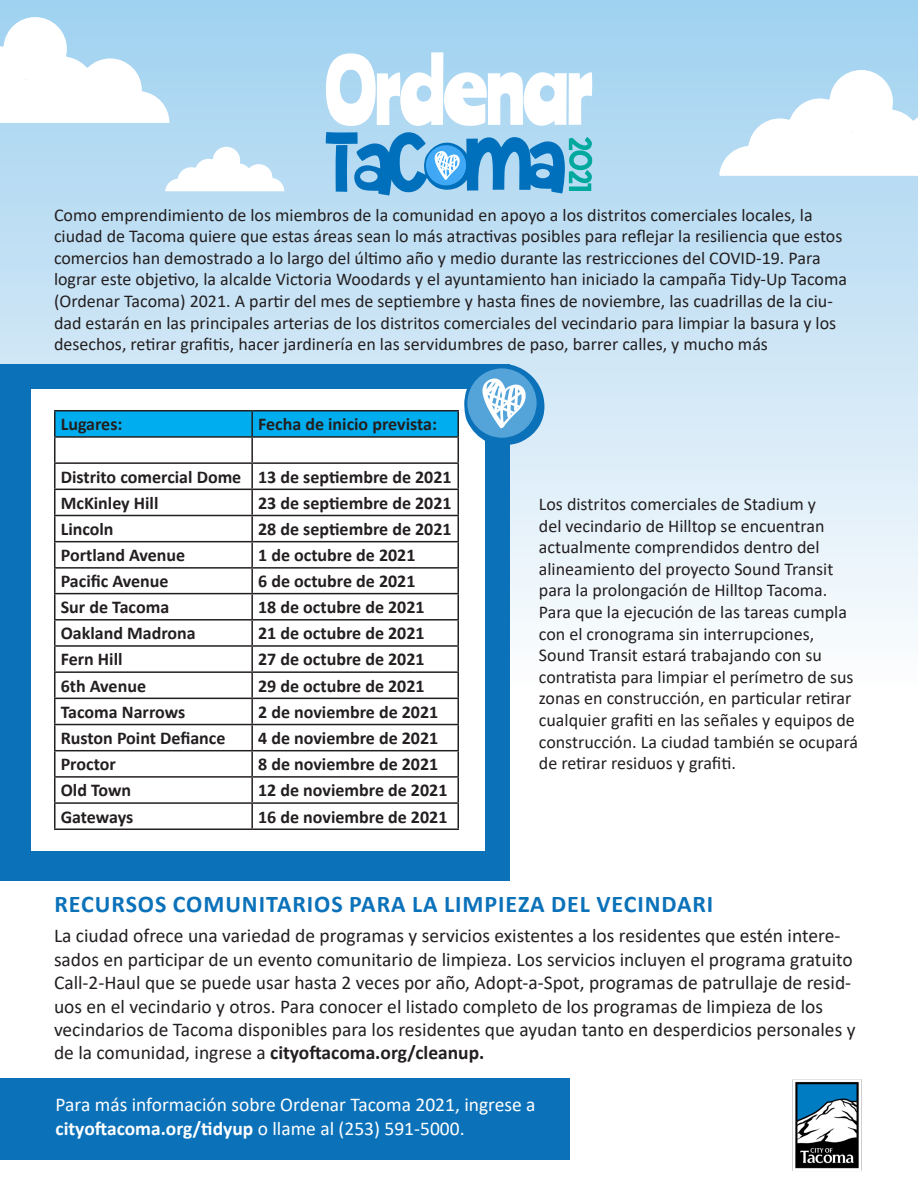
<style>
.page{position:relative;width:918px;height:1188px;background:#fff}
.page>*{position:absolute;margin:0;border:0;box-sizing:border-box;transform-origin:0 0}
.t1{font:700 24px "Calibri";letter-spacing:.04em;color:#0b72ba}
.t2{font:19.5px/23.4px "Calibri";color:#231f20}
.t3{font:19.5px/23.4px "Calibri";color:#fff}
.t4{font:18px/21.6px "Calibri";color:#231f20}
.t5{font:700 18px "Calibri";color:#231f20}
.s1{font-weight:700}
</style>
<div class="page">
<div style="left:0;top:0;width:918px;height:686px;background:linear-gradient(to bottom,#9fd0ef,#fcfcfd)"></div>
<div style="left:0;top:1078px;width:569px;height:82px;background:#0b72ba"></div>
<div style="left:0;top:364px;width:510px;height:516px;background:#0b72ba"></div>
<div style="left:31px;top:389px;width:454px;height:462px;background:#fff"></div>
<hr style="left:54px;top:410px;width:198px;height:2px;background:#231f20">
<hr style="left:54px;top:412px;width:2px;height:24px;background:#231f20">
<hr style="left:54px;top:436px;width:198px;height:2px;background:#231f20">
<hr style="left:54px;top:438px;width:2px;height:24px;background:#231f20">
<hr style="left:54px;top:462px;width:198px;height:2px;background:#231f20">
<hr style="left:54px;top:464px;width:2px;height:25px;background:#231f20">
<hr style="left:54px;top:489px;width:198px;height:1px;background:#231f20">
<hr style="left:54px;top:490px;width:2px;height:25px;background:#231f20">
<hr style="left:54px;top:515px;width:198px;height:1px;background:#231f20">
<hr style="left:54px;top:516px;width:2px;height:25px;background:#231f20">
<hr style="left:54px;top:541px;width:198px;height:1px;background:#231f20">
<hr style="left:54px;top:542px;width:2px;height:25px;background:#231f20">
<hr style="left:54px;top:567px;width:198px;height:2px;background:#231f20">
<hr style="left:54px;top:569px;width:2px;height:24px;background:#231f20">
<hr style="left:54px;top:593px;width:198px;height:1px;background:#231f20">
<hr style="left:54px;top:594px;width:2px;height:25px;background:#231f20">
<hr style="left:54px;top:619px;width:198px;height:2px;background:#231f20">
<hr style="left:54px;top:621px;width:2px;height:24px;background:#231f20">
<hr style="left:54px;top:645px;width:198px;height:2px;background:#231f20">
<hr style="left:54px;top:647px;width:2px;height:24px;background:#231f20">
<hr style="left:54px;top:671px;width:198px;height:2px;background:#231f20">
<hr style="left:54px;top:673px;width:2px;height:25px;background:#231f20">
<hr style="left:54px;top:698px;width:198px;height:1px;background:#231f20">
<hr style="left:54px;top:699px;width:2px;height:25px;background:#231f20">
<hr style="left:54px;top:724px;width:198px;height:1px;background:#231f20">
<hr style="left:54px;top:725px;width:2px;height:25px;background:#231f20">
<hr style="left:54px;top:750px;width:198px;height:1px;background:#231f20">
<hr style="left:54px;top:751px;width:2px;height:25px;background:#231f20">
<hr style="left:54px;top:776px;width:198px;height:2px;background:#231f20">
<hr style="left:54px;top:778px;width:2px;height:24px;background:#231f20">
<hr style="left:54px;top:802px;width:198px;height:2px;background:#231f20">
<hr style="left:54px;top:804px;width:2px;height:25px;background:#231f20">
<hr style="left:54px;top:829px;width:198px;height:1px;background:#231f20">
<hr style="left:252px;top:829px;width:207px;height:1px;background:#231f20">
<svg style="left:55px;top:364px;width:490px;height:465px"></svg>
<svg style="left:719px;top:70px;width:199px;height:106px"></svg>
<svg style="left:0;top:17px;width:169px;height:106px"></svg>
<svg style="left:165px;top:147px;width:119px;height:44px"></svg>
<img style="left:792px;top:1079px;width:70px;height:92px">
<svg style="left:326px;top:132px;width:266px;height:63px;background:#5daad9"></svg>
<svg style="left:326px;top:52px;width:266px;height:74px"></svg>
<p class="t4" style="left:54px;top:203px;width:795px">Como emprendimiento de los miembros de la comunidad en apoyo a los distritos comerciales locales, la ciudad de Tacoma quiere que estas áreas sean lo más atractivas posibles para reflejar la resiliencia que estos comercios han demostrado a lo largo del último año y medio durante las restricciones del COVID-19. Para lograr este objetivo, la alcalde Victoria Woodards y el ayuntamiento han iniciado la campaña Tidy-Up Tacoma (Ordenar Tacoma) 2021. A partir del mes de septiembre y hasta fines de noviembre, las cuadrillas de la ciu&shy;dad estarán en las principales arterias de los distritos comerciales del vecindario para limpiar la basura y los desechos, retirar grafitis, hacer jardinería en las servidumbres de paso, barrer calles, y mucho más</p>
<p class="t5" style="left:61px;top:412px;width:63px">Lugares:</p>
<p class="t5" style="left:258px;top:412px;width:180px">Fecha de inicio prevista:</p>
<p class="t5" style="left:61px;top:464px;width:182px">Distrito comercial Dome</p>
<p class="t5" style="left:258px;top:464px;width:195px">13 de septiembre de 2021</p>
<p class="t5" style="left:61px;top:490px;width:99px">McKinley Hill</p>
<p class="t5" style="left:258px;top:490px;width:195px">23 de septiembre de 2021</p>
<p class="t5" style="left:61px;top:516px;width:54px">Lincoln</p>
<p class="t5" style="left:258px;top:516px;width:195px">28 de septiembre de 2021</p>
<p class="t5" style="left:61px;top:542px;width:126px">Portland Avenue</p>
<p class="t5" style="left:258px;top:542px;width:159px">1 de octubre de 2021</p>
<p class="t5" style="left:61px;top:569px;width:109px">Pacific Avenue</p>
<p class="t5" style="left:258px;top:569px;width:159px">6 de octubre de 2021</p>
<p class="t5" style="left:61px;top:594px;width:110px">Sur de Tacoma</p>
<p class="t5" style="left:258px;top:594px;width:168px">18 de octubre de 2021</p>
<p class="t5" style="left:61px;top:621px;width:137px">Oakland Madrona</p>
<p class="t5" style="left:258px;top:621px;width:168px">21 de octubre de 2021</p>
<p class="t5" style="left:61px;top:647px;width:63px">Fern Hill</p>
<p class="t5" style="left:258px;top:647px;width:168px">27 de octubre de 2021</p>
<p class="t5" style="left:61px;top:673px;width:87px">6th Avenue</p>
<p class="t5" style="left:258px;top:673px;width:168px">29 de octubre de 2021</p>
<p class="t5" style="left:61px;top:699px;width:126px">Tacoma Narrows</p>
<p class="t5" style="left:258px;top:699px;width:182px">2 de noviembre de 2021</p>
<p class="t5" style="left:61px;top:725px;width:166px">Ruston Point Defiance</p>
<p class="t5" style="left:258px;top:725px;width:182px">4 de noviembre de 2021</p>
<p class="t5" style="left:61px;top:752px;width:57px">Proctor</p>
<p class="t5" style="left:258px;top:752px;width:182px">8 de noviembre de 2021</p>
<p class="t5" style="left:61px;top:778px;width:72px">Old Town</p>
<p class="t5" style="left:258px;top:778px;width:191px">12 de noviembre de 2021</p>
<p class="t5" style="left:61px;top:804px;width:74px">Gateways</p>
<p class="t5" style="left:258px;top:804px;width:191px">16 de noviembre de 2021</p>
<p class="t4" style="left:539px;top:493px;width:321px">Los distritos comerciales de Stadium y<br>del vecindario de Hilltop se encuentran actualmente comprendidos dentro del alineamiento del proyecto Sound Transit para la prolongación de Hilltop Tacoma.<br>Para que la ejecución de las tareas cumpla con el cronograma sin interrupciones, Sound Transit estará trabajando con su contratista para limpiar el perímetro de sus zonas en construcción, en particular retirar cualquier grafiti en las señales y equipos de construcción. La ciudad también se ocupará de retirar residuos y grafiti.</p>
<p class="t1" style="left:54px;top:887px;width:660px">RECURSOS COMUNITARIOS PARA LA LIMPIEZA DEL VECINDARI</p>
<p class="t2" style="left:54px;top:924px;width:803px">La ciudad ofrece una variedad de programas y servicios existentes a los residentes que estén intere&shy;sados en participar de un evento comunitario de limpieza. Los servicios incluyen el programa gratuito Call-2-Haul que se puede usar hasta 2 veces por año, Adopt-a-Spot, programas de patrullaje de resid&shy;uos en el vecindario y otros. Para conocer el listado completo de los programas de limpieza de los vecindarios de Tacoma disponibles para los residentes que ayudan tanto en desperdicios personales y de la comunidad, ingrese a <span class="s1">cityoftacoma.org/cleanup.</span></p>
<p class="t3" style="left:56px;top:1093px;width:481px">Para más información sobre Ordenar Tacoma 2021, ingrese a <span class="s1">cityoftacoma.org/tidyup</span> o llame al (253) 591-5000.</p>
</div>
